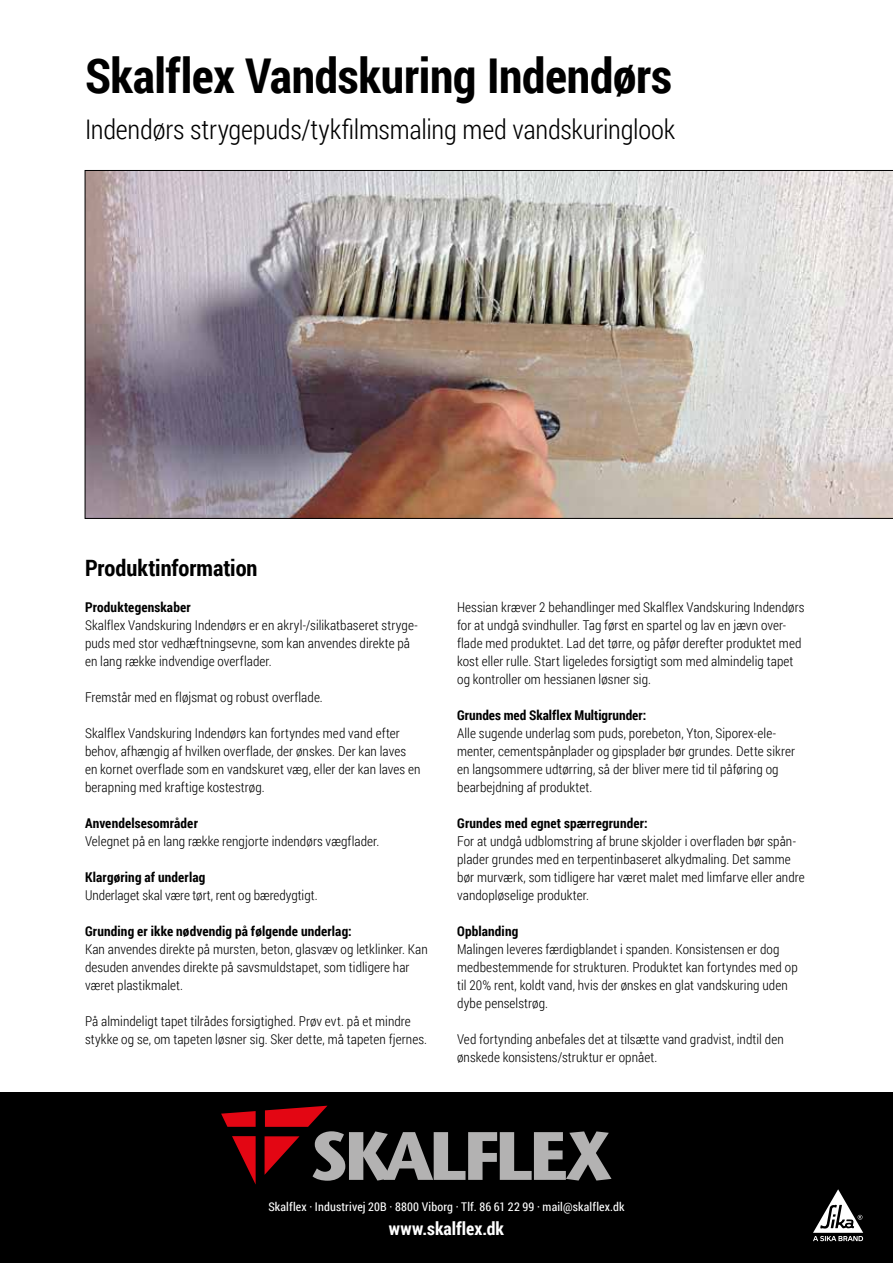
<style>
.page{position:relative;width:893px;height:1263px;background:#fff}
.page>*{position:absolute;margin:0;border:0;box-sizing:border-box;transform-origin:0 0}
.t1{font:700 48px "Roboto Condensed";letter-spacing:-.005em;color:#000}
.t2{font:300 27px "Roboto Condensed";letter-spacing:-.01em;color:#000}
.t3{font:700 22.5px "Roboto Condensed";letter-spacing:-.005em;color:#000}
.t4{font:700 18px "Roboto Condensed";color:#fff}
.t5{font:300 13.5px/18px "Roboto Condensed";letter-spacing:.005em;color:#000}
.t6{font:700 13.5px "Roboto Condensed";letter-spacing:.01em;color:#000}
.t7{font:12px "Roboto Condensed";letter-spacing:.015em;color:#fff}
</style>
<div class="page">
<img style="left:85px;top:170px;width:808px;height:349px">
<div style="left:0;top:1093px;width:893px;height:170px;background:#000"></div>
<svg style="left:221px;top:1111px;width:35px;height:16px"></svg>
<svg style="left:232px;top:1136px;width:24px;height:48px"></svg>
<svg style="left:265px;top:1106px;width:346px;height:75px"></svg>
<svg style="left:813px;top:1189px;width:50px;height:52px"></svg>
<h1 class="t1" style="left:85px;top:42px;width:589px">Skalflex Vandskuring Indendørs</h1>
<h2 class="t2" style="left:85px;top:111px;width:592px">Indendørs strygepuds/tykfilmsmaling med vandskuringlook</h2>
<h3 class="t3" style="left:85px;top:552px;width:174px">Produktinformation</h3>
<p class="t6" style="left:85px;top:598px;width:107px">Produktegenskaber</p>
<p class="t5" style="left:85px;top:616px;width:334px">Skalflex Vandskuring Indendørs er en akryl-/silikatbaseret stryge&shy;puds med stor vedhæftningsevne, som kan anvendes direkte på en lang række indvendige overflader.</p>
<p class="t5" style="left:85px;top:688px;width:239px">Fremstår med en fløjsmat og robust overflade.</p>
<p class="t5" style="left:85px;top:724px;width:337px">Skalflex Vandskuring Indendørs kan fortyndes med vand efter behov, afhængig af hvilken overflade, der ønskes. Der kan laves en kornet overflade som en vandskuret væg, eller der kan laves en berapning med kraftige kostestrøg.</p>
<p class="t6" style="left:85px;top:814px;width:114px">Anvendelsesområder</p>
<p class="t5" style="left:85px;top:832px;width:296px">Velegnet på en lang række rengjorte indendørs vægflader.</p>
<p class="t6" style="left:85px;top:868px;width:122px">Klargøring af underlag</p>
<p class="t5" style="left:85px;top:886px;width:234px">Underlaget skal være tørt, rent og bæredygtigt.</p>
<p class="t6" style="left:85px;top:922px;width:268px">Grunding er ikke nødvendig på følgende underlag:</p>
<p class="t5" style="left:85px;top:940px;width:344px">Kan anvendes direkte på mursten, beton, glasvæv og letklinker. Kan desuden anvendes direkte på savsmuldstapet, som tidligere har været plastikmalet.</p>
<p class="t5" style="left:85px;top:1012px;width:344px">På almindeligt tapet tilrådes forsigtighed. Prøv evt. på et mindre stykke og se, om tapeten løsner sig. Sker dette, må tapeten fjernes.</p>
<p class="t5" style="left:457px;top:598px;width:349px">Hessian kræver 2 behandlinger med Skalflex Vandskuring Indendørs for at undgå svindhuller. Tag først en spartel og lav en jævn over&shy;flade med produktet. Lad det tørre, og påfør derefter produktet med kost eller rulle. Start ligeledes forsigtigt som med almindelig tapet og kontroller om hessianen løsner sig.</p>
<p class="t6" style="left:457px;top:706px;width:191px">Grundes med Skalflex Multigrunder:</p>
<p class="t5" style="left:457px;top:724px;width:339px">Alle sugende underlag som puds, porebeton, Yton, Siporex-ele&shy;menter, cementspånplader og gipsplader bør grundes. Dette sikrer en langsommere udtørring, så der bliver mere tid til påføring og bearbejdning af produktet.</p>
<p class="t6" style="left:457px;top:814px;width:192px">Grundes med egnet spærregrunder:</p>
<p class="t5" style="left:457px;top:832px;width:349px">For at undgå udblomstring af brune skjolder i overfladen bør spån&shy;plader grundes med en terpentinbaseret alkydmaling. Det samme bør murværk, som tidligere har været malet med limfarve eller andre vandopløselige produkter.</p>
<p class="t6" style="left:457px;top:922px;width:63px">Opblanding</p>
<p class="t5" style="left:457px;top:940px;width:342px">Malingen leveres færdigblandet i spanden. Konsistensen er dog medbestemmende for strukturen. Produktet kan fortyndes med op til 20% rent, koldt vand, hvis der ønskes en glat vandskuring uden dybe penselstrøg.</p>
<p class="t5" style="left:457px;top:1030px;width:328px">Ved fortynding anbefales det at tilsætte vand gradvist, indtil den ønskede konsistens/struktur er opnået.</p>
<p class="t7" style="left:268px;top:1198px;width:358px">Skalflex · Industrivej 20B · 8800 Viborg · Tlf. 86 61 22 99 · mail@skalflex.dk</p>
<h3 class="t4" style="left:389px;top:1215px;width:117px">www.skalflex.dk</h3>
</div>
